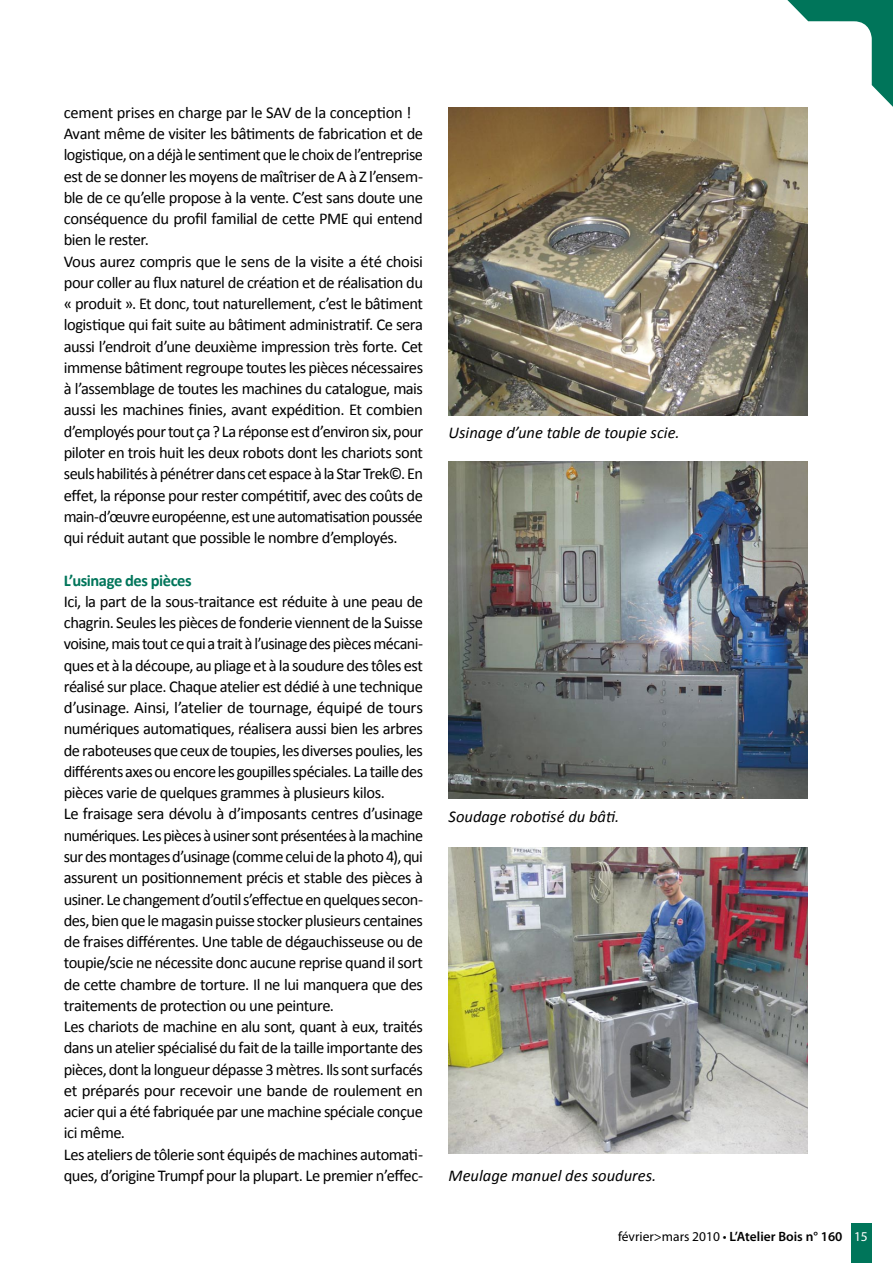
<style>
.page{position:relative;width:893px;height:1263px;background:#fff}
.page>*{position:absolute;margin:0;border:0;box-sizing:border-box;transform-origin:0 0}
.t1{font:16.5px/21.3px "Calibri";letter-spacing:-.03em;color:#000}
.t2{font:italic 16.5px "Calibri";color:#000}
.t3{font:700 16.5px "Calibri";letter-spacing:-.025em;color:#00755a}
.t4{font:600 13.5px "Myriad Pro";color:#000}
.s1{font-weight:400}
.s2{font-weight:400;color:#fff}
</style>
<div class="page">
<div style="left:851px;top:1223px;width:21px;height:40px;background:#00755a"></div>
<svg style="left:767px;top:0;width:126px;height:108px"></svg>
<img style="left:449px;top:108px;width:359px;height:307px">
<img style="left:449px;top:461px;width:359px;height:337px">
<img style="left:449px;top:847px;width:359px;height:306px">
<p class="t1" style="left:64px;top:101px;width:361px">cement prises en charge par le SAV de la conception !<br>Avant même de visiter les bâtiments de fabrication et de logistique, on a déjà le sentiment que le choix de l’entreprise est de se donner les moyens de maîtriser de A à Z l’ensem&shy;ble de ce qu’elle propose à la vente. C’est sans doute une conséquence du profil familial de cette PME qui entend bien le rester.<br>Vous aurez compris que le sens de la visite a été choisi pour coller au flux naturel de création et de réalisation du « produit ». Et donc, tout naturellement, c’est le bâtiment logistique qui fait suite au bâtiment administratif. Ce sera aussi l’endroit d’une deuxième impression très forte. Cet immense bâtiment regroupe toutes les pièces nécessaires à l’assemblage de toutes les machines du catalogue, mais aussi les machines finies, avant expédition. Et combien d’employés pour tout ça? La réponse est d’environ six, pour piloter en trois huit les deux robots dont les chariots sont seuls habilités à pénétrer dans cet espace à la Star Trek©. En effet, la réponse pour rester compétitif, avec des coûts de main-d’œuvre européenne, est une automatisation poussée qui réduit autant que possible le nombre d’employés.</p>
<p class="t3" style="left:64px;top:570px;width:129px">L’usinage des pièces</p>
<p class="t1" style="left:64px;top:590px;width:361px">Ici, la part de la sous-traitance est réduite à une peau de chagrin. Seules les pièces de fonderie viennent de la Suisse voisine, mais tout ce qui a trait à l’usinage des pièces mécani&shy;ques et à la découpe, au pliage et à la soudure des tôles est réalisé sur place. Chaque atelier est dédié à une technique d’usinage. Ainsi, l’atelier de tournage, équipé de tours numériques automatiques, réalisera aussi bien les arbres de raboteuses que ceux de toupies, les diverses poulies, les différents axes ou encore les goupilles spéciales. La taille des pièces varie de quelques grammes à plusieurs kilos.<br>Le fraisage sera dévolu à d’imposants centres d’usinage numériques. Les pièces à usiner sont présentées à la machine sur des montages d’usinage (comme celui de la photo 4), qui assurent un positionnement précis et stable des pièces à usiner. Le changement d’outil s’effectue en quelques secon&shy;des, bien que le magasin puisse stocker plusieurs centaines de fraises différentes. Une table de dégauchisseuse ou de toupie/scie ne nécessite donc aucune reprise quand il sort de cette chambre de torture. Il ne lui manquera que des traitements de protection ou une peinture.<br>Les chariots de machine en alu sont, quant à eux, traités dans un atelier spécialisé du fait de la taille importante des pièces, dont la longueur dépasse 3mètres. Ils sont surfacés et préparés pour recevoir une bande de roulement en acier qui a été fabriquée par une machine spéciale conçue ici même.<br>Les ateliers de tôlerie sont équipés de machines automati&shy;ques, d’origine Trumpf pour la plupart. Le premier n’effec-</p>
<p class="t2" style="left:449px;top:422px;width:233px">Usinage d’une table de toupie scie.</p>
<p class="t2" style="left:449px;top:806px;width:172px">Soudage robotisé du bâti.</p>
<p class="t2" style="left:449px;top:1165px;width:209px">Meulage manuel des soudures.</p>
<p class="t4" style="left:618px;top:1228px;width:251px"><span class="s1">février&gt;mars 2010 •</span> L’Atelier Bois n° 160 <span class="s2">15</span></p>
</div>
